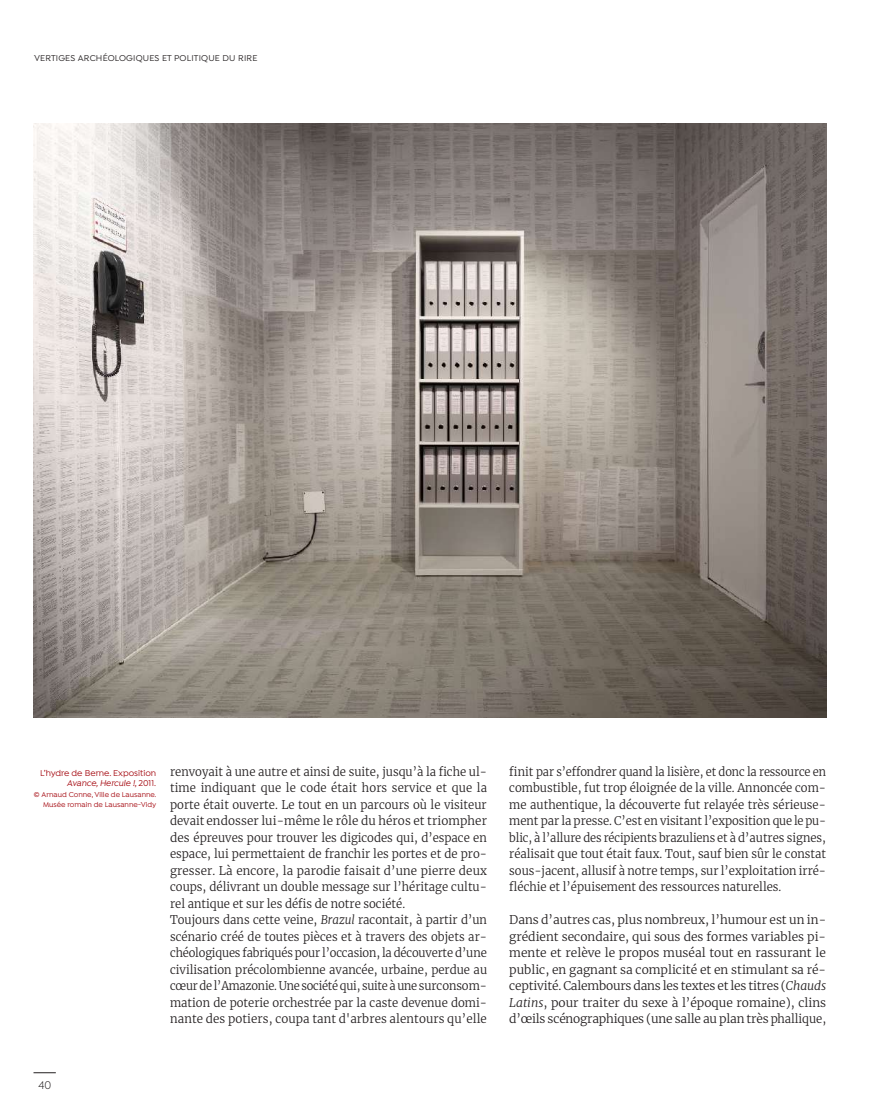
<style>
.page{position:relative;width:893px;height:1106px;background:#fff}
.page>*{position:absolute;margin:0;border:0;box-sizing:border-box;transform-origin:0 0}
.t1{font:300 12px/16.5px "Merriweather";color:#231f20;scale:.95 1}
.t2{font:300 12px/16.5px "Merriweather";color:#231f20;text-align:justify}
.t3{font:12px "Isidora";color:#231f20;scale:.95 1}
.t4{font:500 9px/10.5px "Isidora";color:#a50a11;text-align:right}
.t5{font:500 9px "Isidora";letter-spacing:.02em;color:#231f20}
.t6{font:500 7.5px/10.5px "Isidora";color:#a50a11;text-align:right}
.s1{font-style:italic}
</style>
<div class="page">
<svg style="left:34px;top:1072px;width:22px;height:1px"></svg>
<img style="left:34px;top:123px;width:793px;height:594px">
<p class="t5" style="left:34px;top:53px;width:225px">VERTIGES ARCHÉOLOGIQUES ET POLITIQUE DU RIRE</p>
<p class="t4" style="left:40px;top:768px;width:117px">L’hydre de Berne. Exposition<br><span class="s1">Avance, Hercule !</span>, 2011.</p>
<p class="t6" style="left:34px;top:789px;width:124px">© Arnaud Conne, Ville de Lausanne.<br>Musée romain de Lausanne-Vidy</p>
<p class="t1" style="left:170px;top:763px;width:335px">renvoyait à une autre et ainsi de suite, jusqu’à la fiche ul&shy;time indiquant que le code était hors service et que la porte était ouverte. Le tout en un parcours où le visiteur devait endosser lui- même le rôle du héros et triompher des épreuves pour trouver les digicodes qui, d’espace en espace, lui permettaient de franchir les portes et de pro&shy;gresser. Là encore, la parodie faisait d’une pierre deux coups, délivrant un double message sur l’héritage cultu&shy;rel antique et sur les défis de notre société.<br>Toujours dans cette veine, <span class="s1">Brazul</span> racontait, à partir d’un scénario créé de toutes pièces et à travers des objets ar&shy;chéologiques fabriqués pour l’occasion, la découverte d’une civilisation précolombienne avancée, urbaine, perdue au cœur de l’Amazonie. Une société qui, suite à une surconsom&shy;mation de poterie orchestrée par la caste devenue domi&shy;nante des potiers, coupa tant d'arbres alentours qu’elle</p>
<p class="t2" style="left:509px;top:763px;width:318px">finit par s’effondrer quand la lisière, et donc la ressource en combustible, fut trop éloignée de la ville. Annoncée com&shy;me authentique, la découverte fut relayée très sérieuse&shy;ment par la presse. C’est en visitant l’exposition que le pu&shy;blic, à l’allure des récipients brazuliens et à d’autres signes, réalisait que tout était faux. Tout, sauf bien sûr le constat sous-jacent, allusif à notre temps, sur l’exploitation irré&shy;fléchie et l’épuisement des ressources naturelles.</p>
<p class="t2" style="left:509px;top:911px;width:318px">Dans d’autres cas, plus nombreux, l’humour est un in&shy;grédient secondaire, qui sous des formes variables pi&shy;mente et relève le propos muséal tout en rassurant le public, en gagnant sa complicité et en stimulant sa ré&shy;ceptivité. Calembours dans les textes et les titres (<span class="s1">Chauds Latins</span>, pour traiter du sexe à l’époque romaine), clins d’œils scénographiques (une salle au plan très phallique,</p>
<p class="t3" style="left:38px;top:1078px;width:15px">40</p>
</div>
